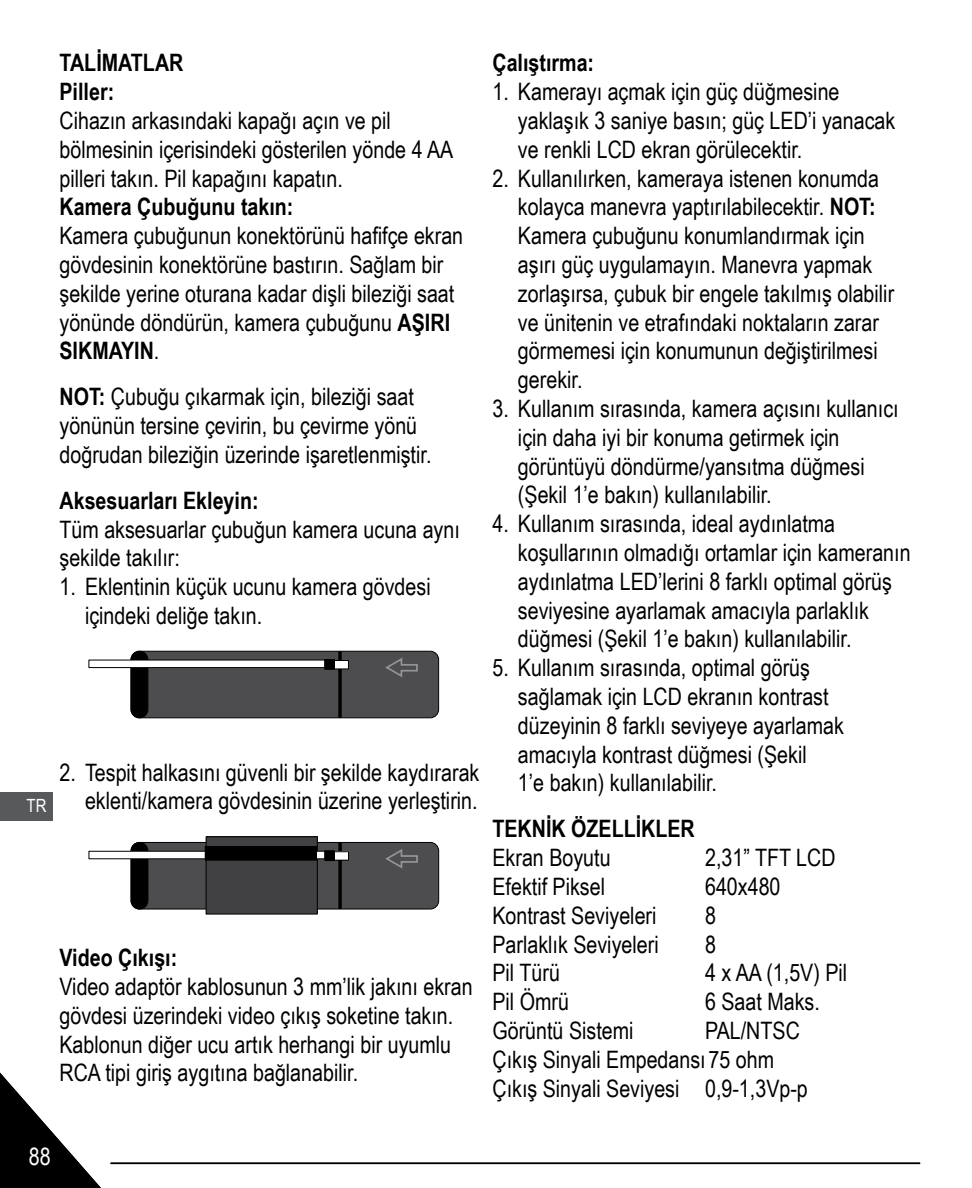
<style>
.page{position:relative;width:972px;height:1188px;background:#fff}
.page>*{position:absolute;margin:0;border:0;box-sizing:border-box;transform-origin:0 0}
.t1{font:24px/28.8px "Arial Narrow";color:#000}
.t2{font:700 24px/28.8px "Arial Narrow";color:#000}
.t3{font:24px "Arial Narrow";color:#fff}
.t4{font:18.3px "Arial Narrow";color:#fff}
.s1{font-weight:700}
</style>
<div class="page">
<svg style="left:0;top:1072px;width:120px;height:116px"></svg>
<hr style="left:111px;top:1163px;width:809px;height:1px;background:#000">
<div style="left:0;top:792px;width:53px;height:29px;background:#58595b"></div>
<div style="left:131px;top:651px;width:308px;height:67px;background:#4d4d4f;border-radius:8px"></div>
<div style="left:131px;top:651px;width:308px;height:67px;border:1px solid #000;border-radius:8px"></div>
<div style="left:131px;top:651px;width:17px;height:67px;background:#000;border-radius:8px"></div>
<div style="left:131px;top:651px;width:17px;height:67px;border:1px solid #000;border-radius:8px"></div>
<svg style="left:338px;top:651px;width:4px;height:67px"></svg>
<div style="left:89px;top:660px;width:236px;height:8px;background:#fff"></div>
<div style="left:88px;top:660px;width:237px;height:8px;border:1px solid #000"></div>
<div style="left:334px;top:661px;width:14px;height:8px;background:#fff"></div>
<div style="left:334px;top:660px;width:15px;height:9px;border:1px solid #000"></div>
<div style="left:325px;top:659px;width:9px;height:10px;background:#000"></div>
<div style="left:324px;top:659px;width:11px;height:11px;border:1px solid #000"></div>
<svg style="left:385px;top:658px;width:33px;height:19px"></svg>
<div style="left:131px;top:842px;width:308px;height:67px;background:#4d4d4f;border-radius:8px"></div>
<div style="left:131px;top:842px;width:308px;height:67px;border:1px solid #000;border-radius:8px"></div>
<div style="left:131px;top:842px;width:17px;height:67px;background:#000;border-radius:8px"></div>
<div style="left:131px;top:842px;width:17px;height:67px;border:1px solid #000;border-radius:8px"></div>
<svg style="left:338px;top:842px;width:4px;height:67px"></svg>
<div style="left:206px;top:837px;width:111px;height:77px;background:#414042"></div>
<div style="left:206px;top:836px;width:112px;height:79px;border:1px solid #000"></div>
<div style="left:89px;top:851px;width:236px;height:8px;background:#fff"></div>
<div style="left:89px;top:851px;width:236px;height:8px;border:1px solid #000"></div>
<div style="left:334px;top:852px;width:15px;height:8px;background:#fff"></div>
<div style="left:334px;top:851px;width:15px;height:10px;border:1px solid #000"></div>
<div style="left:325px;top:851px;width:9px;height:10px;background:#000"></div>
<div style="left:324px;top:850px;width:11px;height:11px;border:1px solid #000"></div>
<svg style="left:385px;top:849px;width:33px;height:20px"></svg>
<div style="left:205px;top:847px;width:111px;height:13px;background:#000"></div>
<div style="left:205px;top:846px;width:112px;height:15px;border:1px solid #000"></div>
<p class="t2" style="left:60px;top:47px;width:125px">TALİMATLAR<br>Piller:</p>
<p class="t1" style="left:60px;top:105px;width:395px">Cihazın arkasındaki kapağı açın ve pil bölmesinin içerisindeki gösterilen yönde 4 AA pilleri takın. Pil kapağını kapatın.</p>
<p class="t2" style="left:60px;top:191px;width:235px">Kamera Çubuğunu takın:</p>
<p class="t1" style="left:60px;top:221px;width:405px">Kamera çubuğunun konektörünü hafifçe ekran gövdesinin konektörüne bastırın. Sağlam bir şekilde yerine oturana kadar dişli bileziği saat yönünde döndürün, kamera çubuğunu <span class="s1">AŞIRI SIKMAYIN</span>.</p>
<p class="t1" style="left:60px;top:382px;width:373px"><span class="s1">NOT:</span> Çubuğu çıkarmak için, bileziği saat yönünün tersine çevirin, bu çevirme yönü doğrudan bileziğin üzerinde işaretlenmiştir.</p>
<p class="t2" style="left:60px;top:485px;width:201px">Aksesuarları Ekleyin:</p>
<p class="t1" style="left:60px;top:514px;width:402px">Tüm aksesuarlar çubuğun kamera ucuna aynı şekilde takılır:</p>
<p class="t1" style="left:85px;top:571px;width:347px;text-indent:-26px">1. Eklentinin küçük ucunu kamera gövdesi içindeki deliğe takın.</p>
<p class="t4" style="left:27px;top:792px;width:21px">TR</p>
<p class="t1" style="left:60px;top:757px;width:421px;text-align:right">2. Tespit halkasını güvenli bir şekilde kaydırarak eklenti/kamera gövdesinin üzerine yerleştirin.</p>
<p class="t2" style="left:60px;top:942px;width:119px">Video Çıkışı:</p>
<p class="t1" style="left:60px;top:971px;width:415px">Video adaptör kablosunun 3 mm’lik jakını ekran gövdesi üzerindeki video çıkış soketine takın.<br>Kablonun diğer ucu artık herhangi bir uyumlu RCA tipi giriş aygıtına bağlanabilir.</p>
<p class="t2" style="left:492px;top:47px;width:103px">Çalıştırma:</p>
<p class="t1" style="left:518px;top:77px;width:379px;text-indent:-26px">1. Kamerayı açmak için güç düğmesine yaklaşık 3 saniye basın; güç LED’i yanacak ve renkli LCD ekran görülecektir.</p>
<p class="t1" style="left:518px;top:163px;width:378px;text-indent:-26px">2. Kullanılırken, kameraya istenen konumda kolayca manevra yaptırılabilecektir. <span class="s1">NOT:<br></span>Kamera çubuğunu konumlandırmak için aşırı güç uygulamayın. Manevra yapmak zorlaşırsa, çubuk bir engele takılmış olabilir ve ünitenin ve etrafındaki noktaların zarar görmemesi için konumunun değiştirilmesi gerekir.</p>
<p class="t1" style="left:518px;top:393px;width:382px;text-indent:-26px">3. Kullanım sırasında, kamera açısını kullanıcı için daha iyi bir konuma getirmek için görüntüyü döndürme/yansıtma düğmesi (Şekil 1’e bakın) kullanılabilir.</p>
<p class="t1" style="left:518px;top:509px;width:394px;text-indent:-26px">4. Kullanım sırasında, ideal aydınlatma koşullarının olmadığı ortamlar için kameranın aydınlatma LED’lerini 8 farklı optimal görüş seviyesine ayarlamak amacıyla parlaklık düğmesi (Şekil 1’e bakın) kullanılabilir.</p>
<p class="t1" style="left:518px;top:653px;width:327px;text-indent:-26px">5. Kullanım sırasında, optimal görüş sağlamak için LCD ekranın kontrast düzeyinin 8 farklı seviyeye ayarlamak amacıyla kontrast düğmesi (Şekil<br>1’e bakın) kullanılabilir.</p>
<p class="t2" style="left:492px;top:813px;width:204px">TEKNİK ÖZELLİKLER</p>
<p class="t1" style="left:492px;top:842px;width:120px">Ekran Boyutu</p>
<p class="t1" style="left:705px;top:842px;width:132px">2,31” TFT LCD</p>
<p class="t1" style="left:492px;top:871px;width:114px">Efektif Piksel</p>
<p class="t1" style="left:705px;top:871px;width:77px">640x480</p>
<p class="t1" style="left:492px;top:900px;width:166px">Kontrast Seviyeleri</p>
<p class="t1" style="left:705px;top:900px;width:12px">8</p>
<p class="t1" style="left:492px;top:929px;width:168px">Parlaklık Seviyeleri</p>
<p class="t1" style="left:705px;top:929px;width:12px">8</p>
<p class="t1" style="left:492px;top:958px;width:69px">Pil Türü</p>
<p class="t1" style="left:705px;top:958px;width:144px">4 x AA (1,5V) Pil</p>
<p class="t1" style="left:492px;top:986px;width:78px">Pil Ömrü</p>
<p class="t1" style="left:705px;top:986px;width:116px">6 Saat Maks.</p>
<p class="t1" style="left:492px;top:1015px;width:143px">Görüntü Sistemi</p>
<p class="t1" style="left:492px;top:1015px;width:317px;text-indent:213px">PAL/NTSC<br>Çıkış Sinyali Empedansı75 ohm<br>Çıkış Sinyali Seviyesi 0,9-1,3Vp-p</p>
<p class="t3" style="left:29px;top:1138px;width:23px">88</p>
</div>
